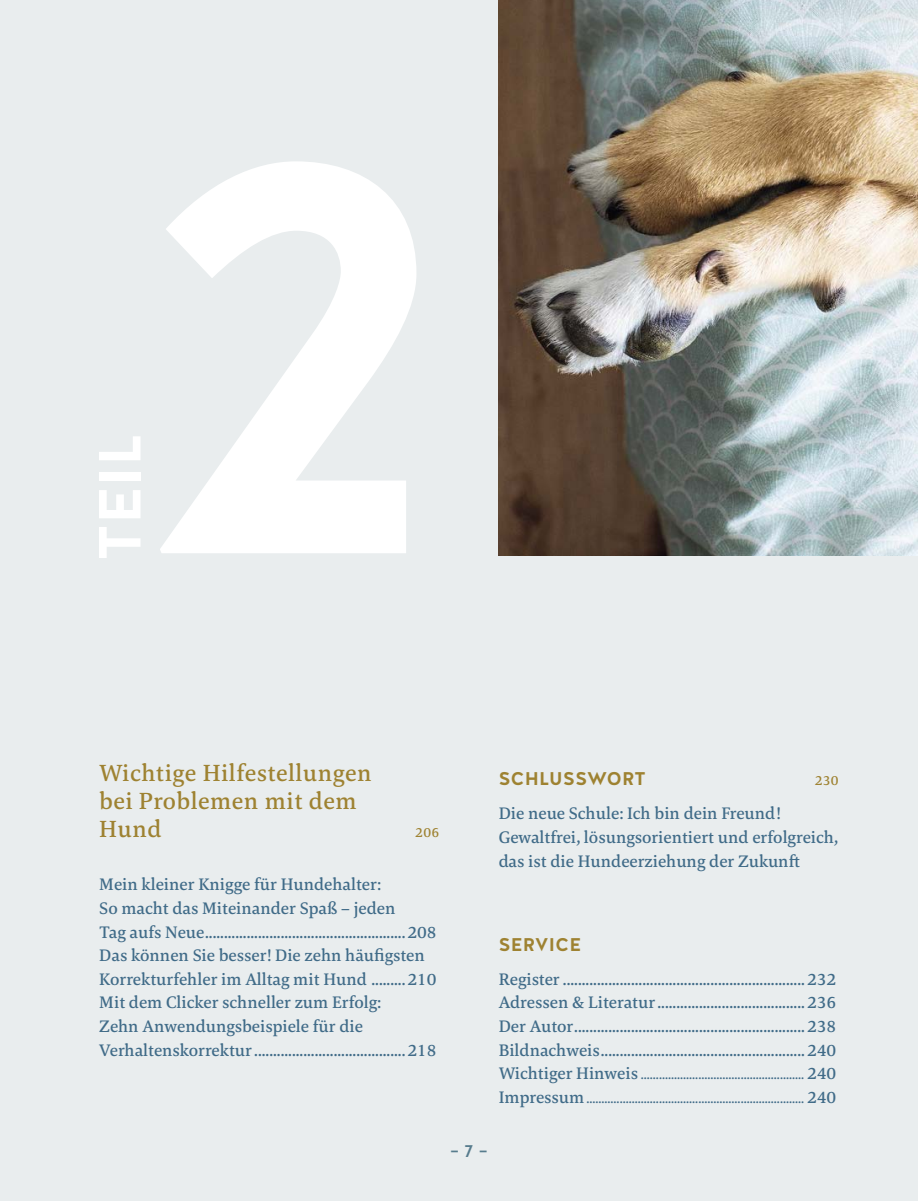
<style>
.page{position:relative;width:918px;height:1201px;background:#fff}
.page>*{position:absolute;margin:0;border:0;box-sizing:border-box;transform-origin:0 0}
.t1{font:700 572.6px "Halis GR";color:#fff}
.t2{font:700 59.32px "Halis GR";color:#fff}
.t3{font:500 24.5px/28px "Carrara";letter-spacing:.02em;color:#9e8231}
.t4{font:700 18.38px "Halis GR";letter-spacing:.02em;color:#9e8231}
.t5{font:500 17.5px/23.6px "Carrara";color:#406b88}
.t6{font:500 17.5px "Halis GR";color:#577c8d}
.t7{font:500 14px/23.6px "Carrara";color:#406b88}
.t8{font:500 14px "Carrara";color:#9e8231}
.s1{font-size:17.5px}
</style>
<div class="page">
<div style="left:0;top:0;width:918px;height:1200px;background:#e9edee"></div>
<img style="left:498px;top:0;width:420px;height:555px">
<h2 class="t2" style="left:85px;top:560px;width:129px;rotate:-90deg">TEIL</h2>
<h1 class="t1" style="left:143px;top:20px;width:310px">2</h1>
<h3 class="t3" style="left:99px;top:761px;width:274px">Wichtige Hilfestellungen bei Problemen mit dem<br>Hund</h3>
<p class="t8" style="left:415px;top:827px;width:25px">206</p>
<p class="t5" style="left:99px;top:874px;width:339px">Mein kleiner Knigge für Hundehalter:<br>So macht das Miteinander Spaß – jeden<br>Tag aufs Neue ..................................................... 208<br>Das können Sie besser! Die zehn häufigsten Korrekturfehler im Alltag mit Hund ......... 210<br>Mit dem Clicker schneller zum Erfolg:<br>Zehn Anwendungsbeispiele für die Verhaltenskorrektur ........................................ 218</p>
<p class="t4" style="left:499px;top:768px;width:149px">SCHLUSSWORT</p>
<p class="t8" style="left:815px;top:775px;width:25px">230</p>
<p class="t5" style="left:499px;top:803px;width:341px">Die neue Schule: Ich bin dein Freund!<br>Gewaltfrei, lösungsorientiert und erfolgreich, das ist die Hundeerziehung der Zukunft</p>
<p class="t4" style="left:499px;top:933px;width:84px">SERVICE</p>
<p class="t5" style="left:499px;top:968px;width:339px;text-align:justify">Register ................................................................ 232<br>Adressen &amp; Literatur ....................................... 236<br>Der Autor ............................................................. 238<br>Bildnachweis ...................................................... 240</p>
<p class="t7" style="left:499px;top:1064px;width:339px"><span class="s1">Wichtiger Hinweis</span> ...................................................... <span class="s1">240<br>Impressum</span> ........................................................................ <span class="s1">240</span></p>
<p class="t6" style="left:450px;top:1140px;width:40px">– 7 –</p>
</div>
